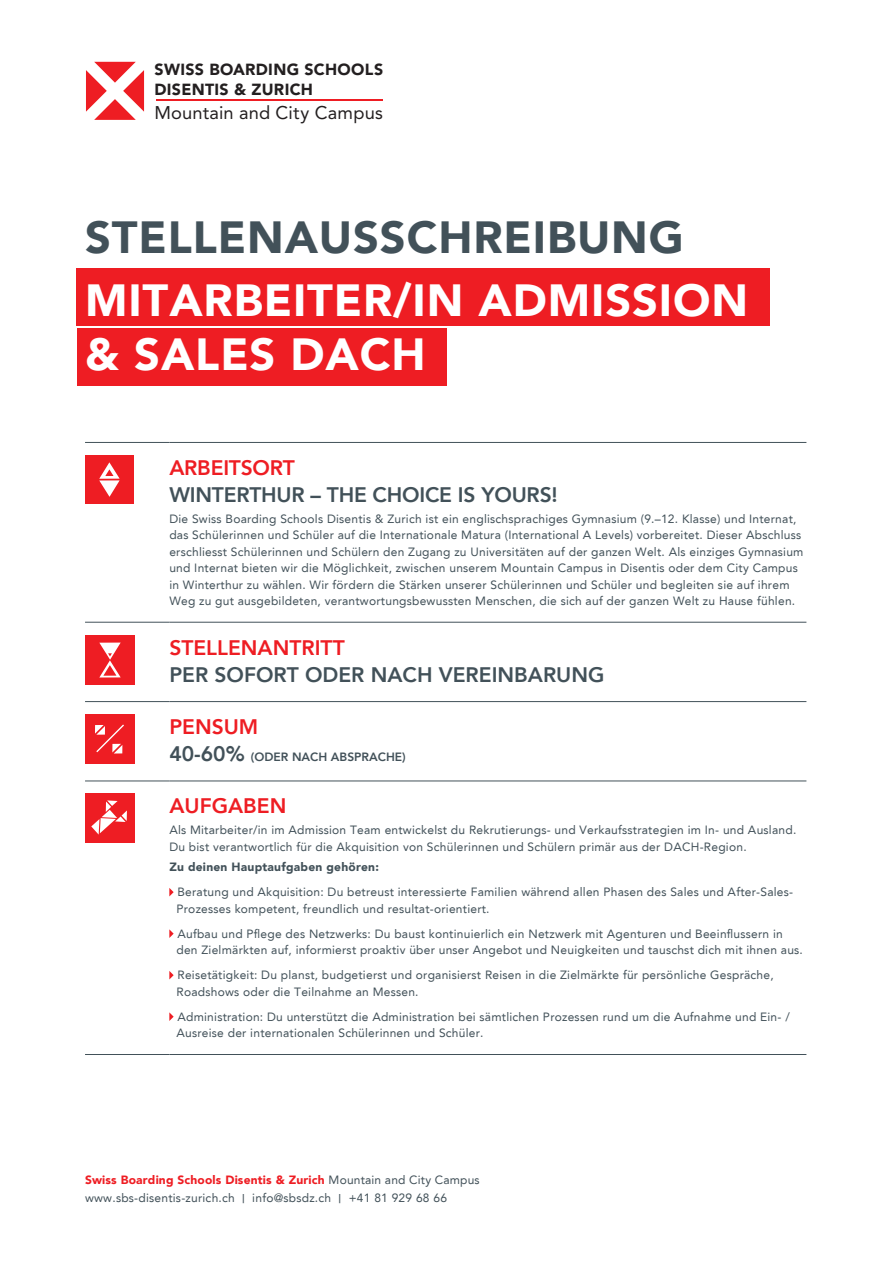
<style>
.page{position:relative;width:893px;height:1263px;background:#fff}
.page>*{position:absolute;margin:0;border:0;box-sizing:border-box;transform-origin:0 0}
.HEADING_1_-_BLACK_-_30pt_-_36pt{font:45px/54px "KSD Avenir Black";letter-spacing:.02em;color:#fff}
.HEADING_1_-_BLACK_-_30pt_-_36pt-2{font:45px "KSD Avenir Black";letter-spacing:.02em;color:#425159}
.HEADING_3_-_HEAVY_-_14pt_-_18pt{font:21px "KSD Avenir Heavy";color:#425159}
.HEADING_3_-_HEAVY_-_14pt_-_18pt-2{font:21px "KSD Avenir Heavy";color:#ee1d23}
.Fliesstext_10pt_-_14pt_Roman{font:21px "KSD Avenir Heavy";color:#ee1d23}
.t1{font:18.3px "KSD Avenir Roman";letter-spacing:.01em;color:#231f20}
.t2{font:16.05px/19.2px "KSD Avenir Black";letter-spacing:.02em;color:#231f20}
.Fliesstext_10pt_-_14pt_Roman-2{font:12px/16.5px "KSD Avenir Roman";letter-spacing:.02em;color:#425159}
.Fliesstext_10pt_-_14pt_Roman-3{font:12px "KSD Avenir Black";letter-spacing:.015em;color:#ee1d23}
.Fliesstext_10pt_-_14pt_Roman-4{font:12px "KSD Avenir Black";letter-spacing:.02em;color:#425159}
.HEADING_3_-_HEAVY_-_14pt_-_18pt-3{font:12px "KSD Avenir Heavy";color:#425159}
.s1{font-size:21px}
.s2{font-family:"KSD Avenir Roman";color:#425159}
.s3{font-family:"KSD Avenir Medium"}
</style>
<div class="page">
<div style="left:77px;top:269px;width:693px;height:57px;background:#ee1d23"></div>
<div style="left:77px;top:328px;width:369px;height:58px;background:#ee1d23"></div>
<svg style="left:86px;top:62px;width:58px;height:58px"></svg>
<hr style="left:156px;top:100px;width:227px;height:1px;background:#ee1d23">
<hr style="left:85px;top:442px;width:84px;height:1px;background:#425159">
<hr style="left:169px;top:442px;width:637px;height:1px;background:#425159">
<hr style="left:85px;top:622px;width:84px;height:1px;background:#425159">
<hr style="left:169px;top:622px;width:637px;height:1px;background:#425159">
<hr style="left:85px;top:701px;width:84px;height:1px;background:#425159">
<hr style="left:169px;top:701px;width:637px;height:1px;background:#425159">
<hr style="left:85px;top:781px;width:84px;height:1px;background:#425159">
<hr style="left:169px;top:781px;width:637px;height:1px;background:#425159">
<hr style="left:85px;top:1054px;width:84px;height:1px;background:#425159">
<hr style="left:169px;top:1054px;width:637px;height:1px;background:#425159">
<div style="left:85px;top:455px;width:49px;height:49px;background:#ee1d23"></div>
<svg style="left:99px;top:462px;width:21px;height:35px"></svg>
<div style="left:85px;top:635px;width:50px;height:49px;background:#ee1d23"></div>
<svg style="left:99px;top:642px;width:22px;height:35px"></svg>
<div style="left:85px;top:714px;width:50px;height:50px;background:#ee1d23"></div>
<svg style="left:95px;top:724px;width:29px;height:29px"></svg>
<div style="left:85px;top:794px;width:49px;height:49px;background:#ee1d23"></div>
<svg style="left:91px;top:800px;width:36px;height:35px"></svg>
<svg style="left:169px;top:888px;width:5px;height:8px"></svg>
<svg style="left:169px;top:929px;width:5px;height:9px"></svg>
<svg style="left:169px;top:971px;width:5px;height:8px"></svg>
<svg style="left:169px;top:1012px;width:5px;height:9px"></svg>
<p class="t2" style="left:154px;top:60px;width:230px">SWISS BOARDING SCHOOLS<br>DISENTIS &amp; ZURICH</p>
<p class="t1" style="left:154px;top:102px;width:230px">Mountain and City Campus</p>
<p class="HEADING_1_-_BLACK_-_30pt_-_36pt-2" style="left:85px;top:210px;width:600px">STELLENAUSSCHREIBUNG</p>
<p class="HEADING_1_-_BLACK_-_30pt_-_36pt" style="left:85px;top:273px;width:665px">MITARBEITER/IN ADMISSION &amp; SALES DACH</p>
<p class="HEADING_3_-_HEAVY_-_14pt_-_18pt-2" style="left:169px;top:455px;width:127px">ARBEITSORT</p>
<p class="HEADING_3_-_HEAVY_-_14pt_-_18pt" style="left:169px;top:482px;width:390px">WINTERTHUR – THE CHOICE IS YOURS!</p>
<p class="Fliesstext_10pt_-_14pt_Roman-2" style="left:169px;top:510px;width:636px">Die Swiss Boarding Schools Disentis &amp; Zurich ist ein englischsprachiges Gymnasium (9.–12. Klasse) und Internat, das Schülerinnen und Schüler auf die Internationale Matura (International A Levels) vorbereitet. Dieser Abschluss erschliesst Schülerinnen und Schülern den Zugang zu Universitäten auf der ganzen Welt. Als einziges Gymnasium und Internat bieten wir die Möglichkeit, zwischen unserem Mountain Campus in Disentis oder dem City Campus in Winterthur zu wählen. Wir fördern die Stärken unserer Schülerinnen und Schüler und begleiten sie auf ihrem Weg zu gut ausgebildeten, verantwortungsbewussten Menschen, die sich auf der ganzen Welt zu Hause fühlen.</p>
<p class="HEADING_3_-_HEAVY_-_14pt_-_18pt-2" style="left:169px;top:635px;width:177px">STELLENANTRITT</p>
<p class="HEADING_3_-_HEAVY_-_14pt_-_18pt" style="left:169px;top:662px;width:437px">PER SOFORT ODER NACH VEREINBARUNG</p>
<p class="HEADING_3_-_HEAVY_-_14pt_-_18pt-2" style="left:169px;top:714px;width:91px">PENSUM</p>
<p class="HEADING_3_-_HEAVY_-_14pt_-_18pt-3" style="left:169px;top:750px;width:238px"><span class="s1">40-60%</span> (ODER NACH ABSPRACHE)</p>
<p class="Fliesstext_10pt_-_14pt_Roman" style="left:169px;top:794px;width:119px">AUFGABEN</p>
<p class="Fliesstext_10pt_-_14pt_Roman-2" style="left:169px;top:822px;width:628px">Als Mitarbeiter/in im Admission Team entwickelst du Rekrutierungs- und Verkaufsstrategien im In- und Ausland.<br>Du bist verantwortlich für die Akquisition von Schülerinnen und Schülern primär aus der DACH-Region.</p>
<p class="Fliesstext_10pt_-_14pt_Roman-4" style="left:169px;top:860px;width:211px">Zu deinen Hauptaufgaben gehören:</p>
<p class="Fliesstext_10pt_-_14pt_Roman-2" style="left:177px;top:884px;width:617px">Beratung und Akquisition: Du betreust interessierte Familien während allen Phasen des Sales und After-Sales-</p>
<p class="Fliesstext_10pt_-_14pt_Roman-2" style="left:176px;top:900px;width:315px">Prozesses kompetent, freundlich und resultat-orientiert.</p>
<p class="Fliesstext_10pt_-_14pt_Roman-2" style="left:177px;top:925px;width:607px">Aufbau und Pflege des Netzwerks: Du baust kontinuierlich ein Netzwerk mit Agenturen und Beeinflussern in</p>
<p class="Fliesstext_10pt_-_14pt_Roman-2" style="left:176px;top:942px;width:628px">den Zielmärkten auf, informierst proaktiv über unser Angebot und Neuigkeiten und tauschst dich mit ihnen aus.</p>
<p class="Fliesstext_10pt_-_14pt_Roman-2" style="left:177px;top:967px;width:598px">Reisetätigkeit: Du planst, budgetierst und organisierst Reisen in die Zielmärkte für persönliche Gespräche,</p>
<p class="Fliesstext_10pt_-_14pt_Roman-2" style="left:176px;top:983px;width:244px">Roadshows oder die Teilnahme an Messen.</p>
<p class="Fliesstext_10pt_-_14pt_Roman-2" style="left:177px;top:1008px;width:614px">Administration: Du unterstützt die Administration bei sämtlichen Prozessen rund um die Aufnahme und Ein- /</p>
<p class="Fliesstext_10pt_-_14pt_Roman-2" style="left:176px;top:1025px;width:309px">Ausreise der internationalen Schülerinnen und Schüler.</p>
<p class="Fliesstext_10pt_-_14pt_Roman-3" style="left:85px;top:1172px;width:396px">Swiss Boarding Schools Disentis &amp; Zurich <span class="s2">Mountain and City Campus</span></p>
<p class="Fliesstext_10pt_-_14pt_Roman-2" style="left:85px;top:1189px;width:363px">www.sbs-disentis-zurich.ch <span class="s3">|</span> info@sbsdz.ch <span class="s3">|</span> +41 81 929 68 66</p>
</div>
